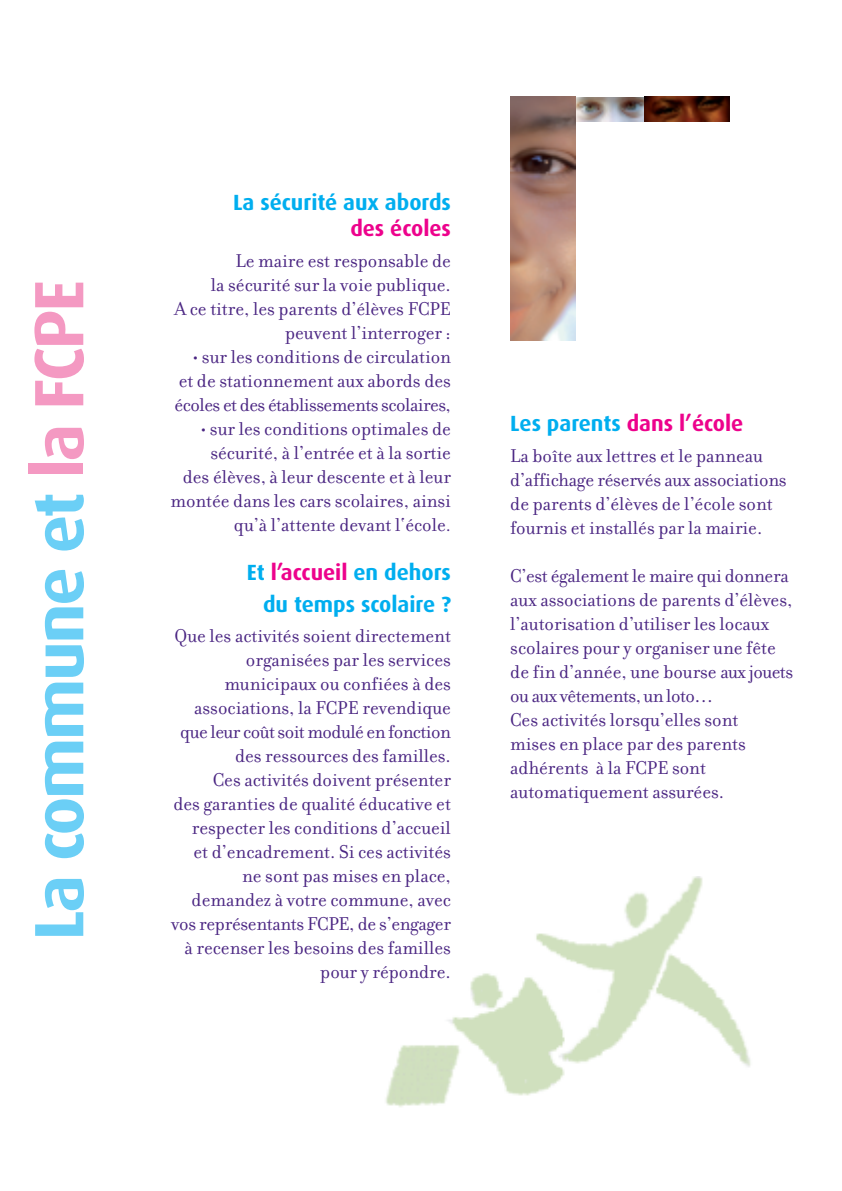
<style>
.page{position:relative;width:842px;height:1191px;background:#fff}
.page>*{position:absolute;margin:0;border:0;box-sizing:border-box;transform-origin:0 0}
.t1{font:700 70px "Dax";letter-spacing:-.035em;color:#6bcff6}
.t2{font:700 22px/32px "Dax";color:#00aeef;text-align:right}
.t3{font:700 22px "Dax";color:#ed028c}
.t4{font:20px/24px "Filosofia";color:#4a2582;text-align:right}
.s1{color:#f499c2}
.s2{font-size:19px}
.s3{color:#ed028c}
.s4{color:#00aeef}
</style>
<div class="page">
<img style="left:385px;top:876px;width:366px;height:231px">
<img style="left:575px;top:97px;width:69px;height:24px">
<img style="left:644px;top:97px;width:85px;height:24px">
<img style="left:510px;top:96px;width:65px;height:244px">
<h1 class="t1" style="left:28px;top:940px;width:662px;rotate:-90deg">La commune et <span class="s1">la FCPE</span></h1>
<p class="t2" style="left:233px;top:187px;width:219px">La sécurité aux abords</p>
<p class="t3" style="left:350px;top:219px;width:102px">des écoles</p>
<p class="t4" style="left:175px;top:248px;width:278px">Le maire est responsable de<br>la sécurité sur la voie publique.<br>A ce titre, les parents d’élèves FCPE peuvent l’interroger :</p>
<p class="t4" style="left:175px;top:344px;width:278px;text-align:justify;text-indent:18px">• sur les conditions de circulation et de stationnement aux abords des écoles et des établissements scolaires,</p>
<p class="t4" style="left:170px;top:416px;width:282px">• sur les conditions optimales de sécurité, à l’entrée et à la sortie<br>des élèves, à leur descente et à leur montée dans les cars scolaires, ainsi qu’à l’attente devant l‘école<span class="s2">.</span></p>
<p class="t2" style="left:247px;top:558px;width:206px">Et <span class="s3">l’accueil</span> en dehors du temps scolaire ?</p>
<p class="t4" style="left:171px;top:623px;width:281px">Que les activités soient directement organisées par les services municipaux ou confiées à des associations, la FCPE revendique que leur coût soit modulé en fonction des ressources des familles.<br>Ces activités doivent présenter<br>des garanties de qualité éducative et respecter les conditions d’accueil<br>et d’encadrement. Si ces activités ne sont pas mises en place, demandez à votre commune, avec vos représentants FCPE, de s’engager à recenser les besoins des familles pour y répondre.</p>
<p class="t3" style="left:510px;top:414px;width:235px"><span class="s4">Les parents</span> dans l’école</p>
<p class="t4" style="left:510px;top:443px;width:278px;text-align:left">La boîte aux lettres et le panneau d’affichage réservés aux associations de parents d’élèves de l’école sont fournis et installés par la mairie.</p>
<p class="t4" style="left:510px;top:563px;width:284px;text-align:left">C’est également le maire qui donnera aux associations de parents d’élèves, l’autorisation d’utiliser les locaux scolaires pour y organiser une fête de fin d’année, une bourse aux jouets ou aux vêtements, un loto…<br>Ces activités lorsqu’elles sont<br>mises en place par des parents adhérents à la FCPE sont automatiquement assurées.</p>
</div>
